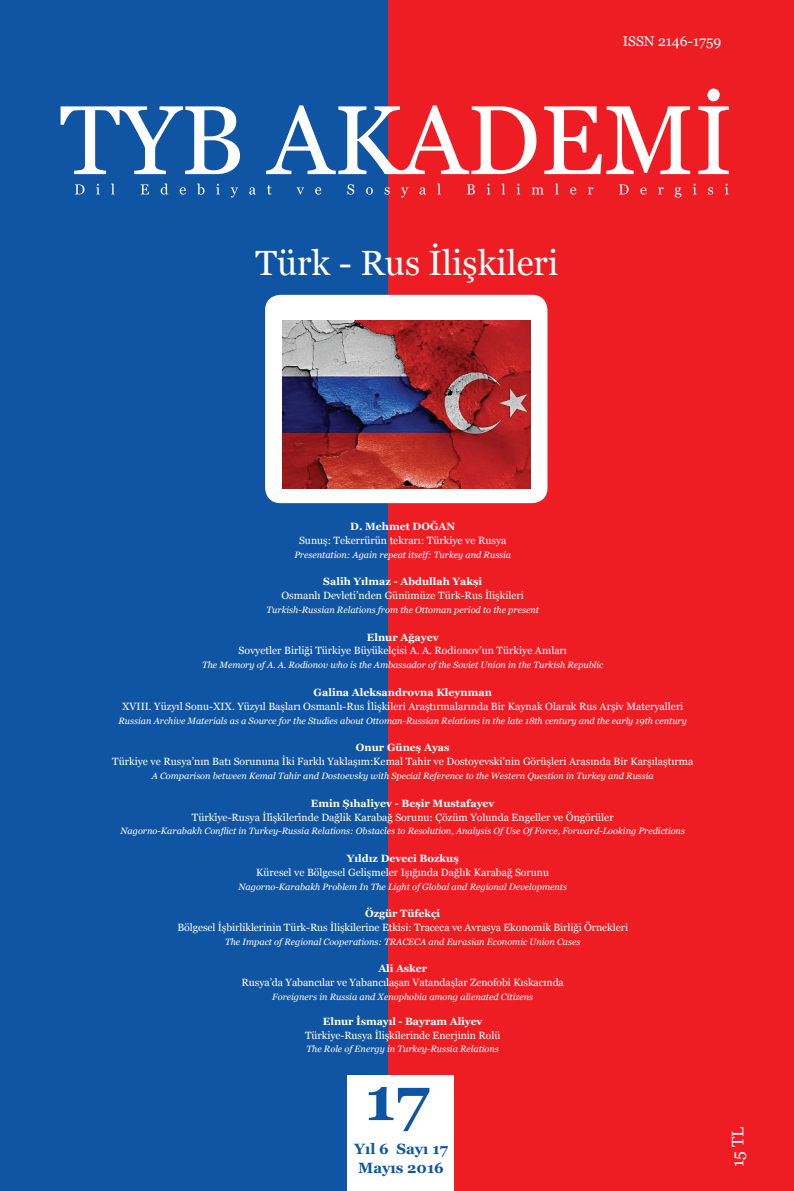
<style>
.page{position:relative;width:794px;height:1191px;background:#fff}
.page>*{position:absolute;margin:0;border:0;box-sizing:border-box;transform-origin:0 0}
.t1{font:700 61.25px "Georgia";color:#1055a3}
.t2{font:35px "Georgia";color:#fff}
.t3{font:16.62px "Georgia";color:#fff}
.t4{font:700 14.88px/19.1px "Georgia";color:#1055a3}
.t5{font:14px "Georgia";color:#fff}
.t6{font:10.5px "Georgia";color:#fff}
.t7{font:700 10.5px "Georgia";color:#fff}
.t8{font:italic 9.1px "Georgia";color:#fff}
</style>
<div class="page">
<div style="left:364px;top:0;width:430px;height:1191px;background:#ee1d23"></div>
<div style="left:0;top:0;width:387px;height:1191px;background:#1055a3"></div>
<svg style="left:61px;top:106px;width:179px;height:68px"></svg>
<svg style="left:266px;top:105px;width:270px;height:69px"></svg>
<svg style="left:544px;top:106px;width:146px;height:68px"></svg>
<svg style="left:75px;top:184px;width:9px;height:10px"></svg>
<svg style="left:96px;top:184px;width:4px;height:10px"></svg>
<svg style="left:111px;top:183px;width:4px;height:11px"></svg>
<svg style="left:141px;top:184px;width:8px;height:10px"></svg>
<svg style="left:161px;top:183px;width:7px;height:12px"></svg>
<svg style="left:180px;top:187px;width:6px;height:8px"></svg>
<svg style="left:197px;top:183px;width:7px;height:12px"></svg>
<svg style="left:216px;top:184px;width:4px;height:10px"></svg>
<svg style="left:231px;top:187px;width:7px;height:10px"></svg>
<svg style="left:249px;top:187px;width:7px;height:8px"></svg>
<svg style="left:267px;top:185px;width:4px;height:9px"></svg>
<svg style="left:297px;top:187px;width:7px;height:7px"></svg>
<svg style="left:315px;top:187px;width:6px;height:8px"></svg>
<svg style="left:347px;top:184px;width:7px;height:11px"></svg>
<svg style="left:366px;top:187px;width:7px;height:8px"></svg>
<svg style="left:384px;top:187px;width:6px;height:8px"></svg>
<svg style="left:401px;top:187px;width:7px;height:10px"></svg>
<svg style="left:419px;top:187px;width:7px;height:8px"></svg>
<svg style="left:437px;top:183px;width:4px;height:11px"></svg>
<svg style="left:467px;top:184px;width:8px;height:10px"></svg>
<svg style="left:487px;top:184px;width:3px;height:10px"></svg>
<svg style="left:501px;top:183px;width:4px;height:11px"></svg>
<svg style="left:516px;top:184px;width:4px;height:10px"></svg>
<svg style="left:532px;top:187px;width:11px;height:7px"></svg>
<svg style="left:555px;top:183px;width:3px;height:11px"></svg>
<svg style="left:570px;top:187px;width:6px;height:8px"></svg>
<svg style="left:588px;top:187px;width:5px;height:7px"></svg>
<svg style="left:619px;top:184px;width:9px;height:10px"></svg>
<svg style="left:640px;top:187px;width:6px;height:8px"></svg>
<svg style="left:658px;top:187px;width:5px;height:7px"></svg>
<svg style="left:674px;top:187px;width:7px;height:10px"></svg>
<svg style="left:693px;top:184px;width:3px;height:10px"></svg>
<svg style="left:708px;top:187px;width:5px;height:8px"></svg>
<svg style="left:725px;top:184px;width:3px;height:10px"></svg>
<svg style="left:698px;top:88px;width:31px;height:86px"></svg>
<div style="left:347px;top:1075px;width:106px;height:116px;background:#fff"></div>
<div style="left:265px;top:295px;width:282px;height:208px;background:#fff;border-radius:15px"></div>
<img style="left:282px;top:321px;width:248px;height:168px">
<h3 class="t5" style="left:623px;top:31px;width:100px">ISSN 2146-1759</h3>
<h2 class="t2" style="left:255px;top:237px;width:304px">Türk - Rus İlişkileri</h2>
<p class="t7" style="left:350px;top:518px;width:106px">D. Mehmet DOĞAN</p>
<p class="t6" style="left:299px;top:532px;width:209px">Sunuş: Tekerrürün tekrarı: Türkiye ve Rusya</p>
<p class="t8" style="left:294px;top:548px;width:218px">Presentation: Again repeat itself: Turkey and Russia</p>
<p class="t7" style="left:323px;top:573px;width:160px">Salih Yılmaz - Abdullah Yakşi</p>
<p class="t6" style="left:281px;top:588px;width:244px">Osmanlı Devleti’nden Günümüze Türk-Rus İlişkileri</p>
<p class="t8" style="left:266px;top:603px;width:274px">Turkish-Russian Relations from the Ottoman period to the present</p>
<p class="t7" style="left:367px;top:629px;width:73px">Elnur Ağayev</p>
<p class="t6" style="left:238px;top:643px;width:330px">Sovyetler Birliği Türkiye Büyükelçisi A. A. Rodionov’un Türkiye Anıları</p>
<p class="t8" style="left:202px;top:658px;width:402px">The Memory of A. A. Rodionov who is the Ambassador of the Soviet Union in the Turkish Republic</p>
<p class="t7" style="left:314px;top:684px;width:180px">Galina Aleksandrovna Kleynman</p>
<p class="t6" style="left:122px;top:698px;width:563px">XVIII. Yüzyıl Sonu-XIX. Yüzyıl Başları Osmanlı-Rus İlişkileri Araştırmalarında Bir Kaynak Olarak Rus Arşiv Materyalleri</p>
<p class="t8" style="left:118px;top:714px;width:570px">Russian Archive Materials as a Source for the Studies about Ottoman-Russian Relations in the late 18th century and the early 19th century</p>
<p class="t7" style="left:356px;top:739px;width:95px">Onur Güneş Ayas</p>
<p class="t6" style="left:112px;top:754px;width:582px">Türkiye ve Rusya’nın Batı Sorununa İki Farklı Yaklaşım:Kemal Tahir ve Dostoyevski’nin Görüşleri Arasında Bir Karşılaştırma</p>
<p class="t8" style="left:152px;top:769px;width:503px">A Comparison between Kemal Tahir and Dostoevsky with Special Reference to the Western Question in Turkey and Russia</p>
<p class="t7" style="left:311px;top:795px;width:185px">Emin Şıhaliyev - Beşir Mustafayev</p>
<p class="t6" style="left:192px;top:809px;width:423px">Türki̇ye-Rusya İli̇şki̇leri̇nde Dağlik Karabağ Sorunu: Çözüm Yolunda Engeller ve Öngörüler</p>
<p class="t8" style="left:120px;top:824px;width:566px">Nagorno-Karabakh Conflict in Turkey-Russia Relations: Obstacles to Resolution, Analysis Of Use Of Force, Forward-Looking Predictions</p>
<p class="t7" style="left:347px;top:850px;width:113px">Yıldız Deveci Bozkuş</p>
<p class="t6" style="left:256px;top:864px;width:294px">Küresel ve Bölgesel Gelişmeler Işığında Dağlık Karabağ Sorunu</p>
<p class="t8" style="left:238px;top:880px;width:330px">Nagorno-Karabakh Problem In The Light of Global and Regional Developments</p>
<p class="t7" style="left:365px;top:905px;width:76px">Özgür Tüfekçi</p>
<p class="t6" style="left:177px;top:920px;width:452px">Bölgesel İşbirliklerinin Türk-Rus İlişkilerine Etkisi: Traceca ve Avrasya Ekonomik Birliği Örnekleri</p>
<p class="t8" style="left:225px;top:935px;width:357px">The Impact of Regional Cooperations: TRACECA and Eurasian Economic Union Cases</p>
<p class="t7" style="left:378px;top:961px;width:50px">Ali Asker</p>
<p class="t6" style="left:242px;top:975px;width:324px">Rusya’da Yabancılar ve Yabancılaşan Vatandaşlar Zenofobi Kıskacında</p>
<p class="t8" style="left:272px;top:990px;width:262px">Foreigners in Russia and Xenophobia among alienated Citizens</p>
<p class="t7" style="left:323px;top:1013px;width:161px">Elnur İsmayıl - Bayram Aliyev</p>
<p class="t6" style="left:305px;top:1027px;width:197px">Türkiye-Rusya İlişkilerinde Enerjinin Rolü</p>
<p class="t8" style="left:307px;top:1042px;width:194px">The Role of Energy in Turkey-Russia Relations</p>
<h1 class="t1" style="left:365px;top:1052px;width:65px">17</h1>
<h3 class="t4" style="left:354px;top:1138px;width:95px">Yıl 6 Sayı 17<br>Mayıs 2016</h3>
<h3 class="t3" style="left:725px;top:1167px;width:42px;rotate:-90deg">15 TL</h3>
</div>
